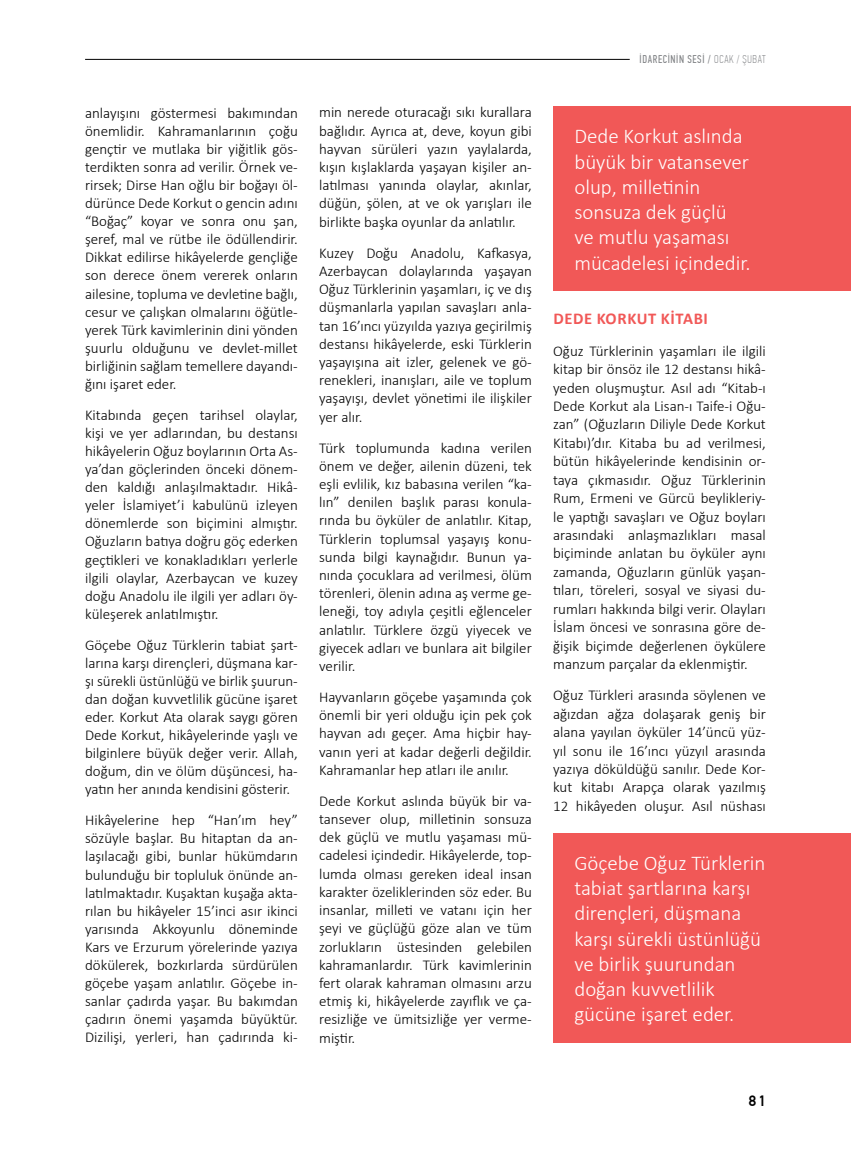
<style>
.page{position:relative;width:851px;height:1149px;background:#fff}
.page>*{position:absolute;margin:0;border:0;box-sizing:border-box;transform-origin:0 0}
.t1{font:300 21px/25.2px "Calibri";color:#fff}
.t2{font:700 16.5px "Calibri";letter-spacing:.04em;color:#f15857}
.t3{font:300 15px/18.1px "Calibri";color:#000;text-align:justify}
.t4{font:500 15px "PF Din Text Pro";color:#000}
.t5{font:11.25px "PF Din Text Comp Pro";letter-spacing:.055em;color:#808285}
.s1{font-weight:100}
</style>
<div class="page">
<hr style="left:85px;top:59px;width:544px;height:1px;background:#000">
<div style="left:553px;top:106px;width:297px;height:185px;background:#f15857"></div>
<div style="left:553px;top:832px;width:297px;height:210px;background:#f15857"></div>
<p class="t3" style="left:85px;top:103px;width:214px">anlayışını göstermesi bakımından önemlidir. Kahramanlarının çoğu gençtir ve mutlaka bir yiğitlik gös&shy;terdikten sonra ad verilir. Örnek ve&shy;rirsek; Dirse Han oğlu bir boğayı öl&shy;dürünce Dede Korkut o gencin adını “Boğaç” koyar ve sonra onu şan, şeref, mal ve rütbe ile ödüllendirir.<br>Dikkat edilirse hikâyelerde gençliğe son derece önem vererek onların ailesine, topluma ve devletine bağlı, cesur ve çalışkan olmalarını öğütle&shy;yerek Türk kavimlerinin dini yönden şuurlu olduğunu ve devlet-millet birliğinin sağlam temellere dayandı&shy;ğını işaret eder.</p>
<p class="t3" style="left:85px;top:405px;width:214px">Kitabında geçen tarihsel olaylar, kişi ve yer adlarından, bu destansı hikâyelerin Oğuz boylarının Orta As&shy;ya’dan göçlerinden önceki dönem&shy;den kaldığı anlaşılmaktadır. Hikâ&shy;yeler İslamiyet’i kabulünü izleyen dönemlerde son biçimini almıştır.<br>Oğuzların batıya doğru göç ederken geçtikleri ve konakladıkları yerlerle ilgili olaylar, Azerbaycan ve kuzey doğu Anadolu ile ilgili yer adları öy&shy;küleşerek anlatılmıştır.</p>
<p class="t3" style="left:85px;top:635px;width:214px">Göçebe Oğuz Türklerin tabiat şart&shy;larına karşı dirençleri, düşmana kar&shy;şı sürekli üstünlüğü ve birlik şuurun&shy;dan doğan kuvvetlilik gücüne işaret eder. Korkut Ata olarak saygı gören Dede Korkut, hikâyelerinde yaşlı ve bilginlere büyük değer verir. Allah, doğum, din ve ölüm düşüncesi, ha&shy;yatın her anında kendisini gösterir.</p>
<p class="t3" style="left:85px;top:810px;width:214px">Hikâyelerine hep “Han’ım hey” sözüyle başlar. Bu hitaptan da an&shy;laşılacağı gibi, bunlar hükümdarın bulunduğu bir topluluk önünde an&shy;latılmaktadır. Kuşaktan kuşağa akta&shy;rılan bu hikâyeler 15’inci asır ikinci yarısında Akkoyunlu döneminde Kars ve Erzurum yörelerinde yazıya dökülerek, bozkırlarda sürdürülen göçebe yaşam anlatılır. Göçebe in&shy;sanlar çadırda yaşar. Bu bakımdan çadırın önemi yaşamda büyüktür.<br>Dizilişi, yerleri, han çadırında ki-</p>
<p class="t3" style="left:319px;top:103px;width:214px">min nerede oturacağı sıkı kurallara bağlıdır. Ayrıca at, deve, koyun gibi hayvan sürüleri yazın yaylalarda, kışın kışlaklarda yaşayan kişiler an&shy;latılması yanında olaylar, akınlar, düğün, şölen, at ve ok yarışları ile birlikte başka oyunlar da anlatılır.</p>
<p class="t3" style="left:319px;top:243px;width:214px">Kuzey Doğu Anadolu, Kafkasya, Azerbaycan dolaylarında yaşayan Oğuz Türklerinin yaşamları, iç ve dış düşmanlarla yapılan savaşları anla&shy;tan 16’ıncı yüzyılda yazıya geçirilmiş destansı hikâyelerde, eski Türklerin yaşayışına ait izler, gelenek ve gö&shy;renekleri, inanışları, aile ve toplum yaşayışı, devlet yönetimi ile ilişkiler yer alır.</p>
<p class="t3" style="left:319px;top:438px;width:214px">Türk toplumunda kadına verilen önem ve değer, ailenin düzeni, tek eşli evlilik, kız babasına verilen “ka&shy;lın” denilen başlık parası konula&shy;rında bu öyküler de anlatılır. Kitap, Türklerin toplumsal yaşayış konu&shy;sunda bilgi kaynağıdır. Bunun ya&shy;nında çocuklara ad verilmesi, ölüm törenleri, ölenin adına aş verme ge&shy;leneği, toy adıyla çeşitli eğlenceler anlatılır. Türklere özgü yiyecek ve giyecek adları ve bunlara ait bilgiler verilir.</p>
<p class="t3" style="left:319px;top:687px;width:214px">Hayvanların göçebe yaşamında çok önemli bir yeri olduğu için pek çok hayvan adı geçer. Ama hiçbir hay&shy;vanın yeri at kadar değerli değildir.<br>Kahramanlar hep atları ile anılır.</p>
<p class="t3" style="left:319px;top:791px;width:214px">Dede Korkut aslında büyük bir va&shy;tansever olup, milletinin sonsuza dek güçlü ve mutlu yaşaması mü&shy;cadelesi içindedir. Hikâyelerde, top&shy;lumda olması gereken ideal insan karakter özeliklerinden söz eder. Bu insanlar, milleti ve vatanı için her şeyi ve güçlüğü göze alan ve tüm zorlukların üstesinden gelebilen kahramanlardır. Türk kavimlerinin fert olarak kahraman olmasını arzu etmiş ki, hikâyelerde zayıflık ve ça&shy;resizliğe ve ümitsizliğe yer verme&shy;miştir.</p>
<p class="t5" style="left:639px;top:53px;width:128px">İDARECİNİN SESİ / <span class="s1">OCAK / ŞUBAT</span></p>
<h1 class="t1" style="left:574px;top:124px;width:178px">Dede Korkut aslında büyük bir vatansever olup, milletinin sonsuza dek güçlü ve mutlu yaşaması mücadelesi içindedir.</h1>
<p class="t2" style="left:553px;top:307px;width:154px">DEDE KORKUT KİTABI</p>
<p class="t3" style="left:553px;top:341px;width:214px">Oğuz Türklerinin yaşamları ile ilgili kitap bir önsöz ile 12 destansı hikâ&shy;yeden oluşmuştur. Asıl adı “Kitab-ı Dede Korkut ala Lisan-ı Taife-i Oğu&shy;zan” (Oğuzların Diliyle Dede Korkut Kitabı)’dır. Kitaba bu ad verilmesi, bütün hikâyelerinde kendisinin or&shy;taya çıkmasıdır. Oğuz Türklerinin Rum, Ermeni ve Gürcü beylikleriy&shy;le yaptığı savaşları ve Oğuz boyları arasındaki anlaşmazlıkları masal biçiminde anlatan bu öyküler aynı zamanda, Oğuzların günlük yaşan&shy;tıları, töreleri, sosyal ve siyasi du&shy;rumları hakkında bilgi verir. Olayları İslam öncesi ve sonrasına göre de&shy;ğişik biçimde değerlenen öykülere manzum parçalar da eklenmiştir.</p>
<p class="t3" style="left:553px;top:685px;width:214px">Oğuz Türkleri arasında söylenen ve ağızdan ağza dolaşarak geniş bir alana yayılan öyküler 14’üncü yüz&shy;yıl sonu ile 16’ıncı yüzyıl arasında yazıya döküldüğü sanılır. Dede Kor&shy;kut kitabı Arapça olarak yazılmış 12 hikâyeden oluşur. Asıl nüshası</p>
<h1 class="t1" style="left:574px;top:849px;width:192px">Göçebe Oğuz Türklerin tabiat şartlarına karşı dirençleri, düşmana karşı sürekli üstünlüğü ve birlik şuurundan doğan kuvvetlilik gücüne işaret eder.</h1>
<p class="t4" style="left:748px;top:1091px;width:19px">81</p>
</div>
